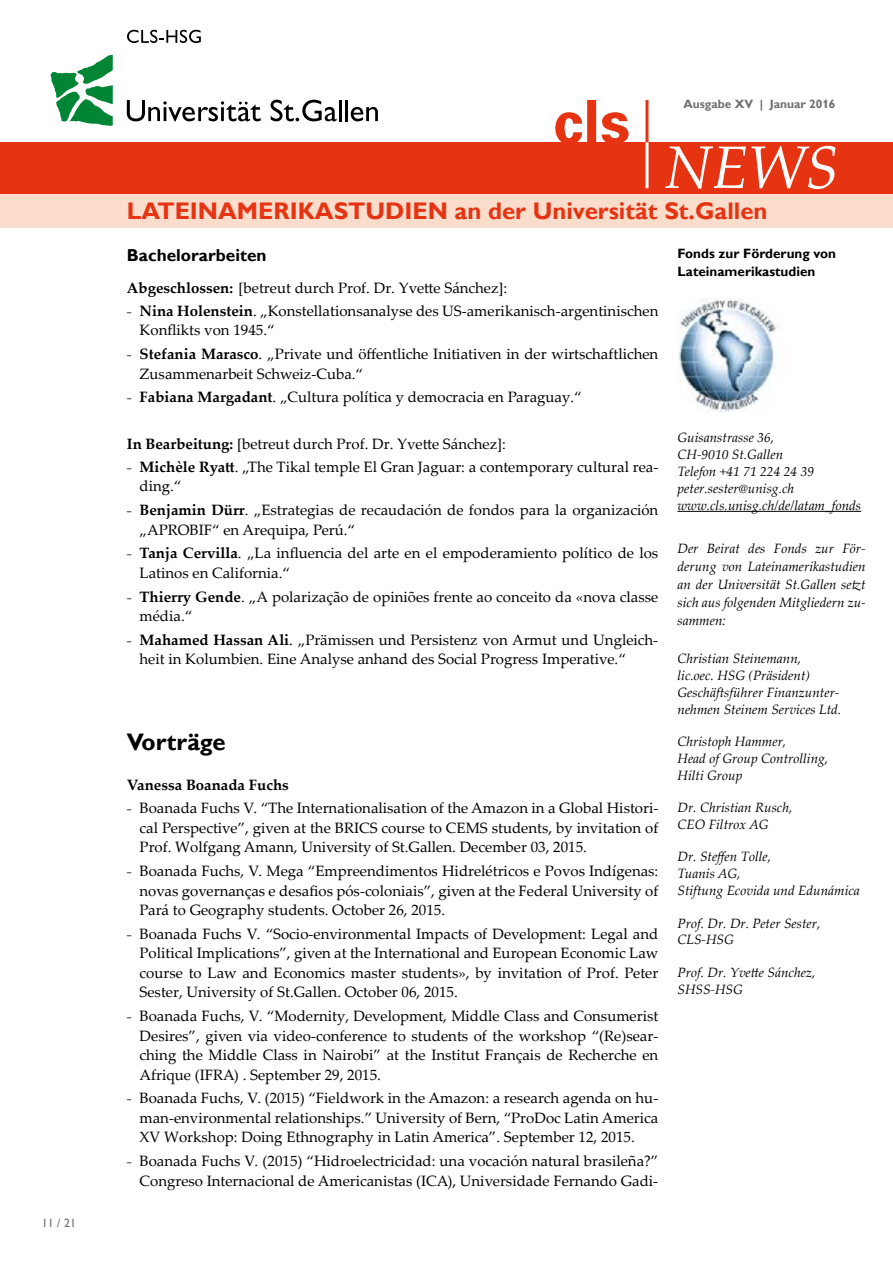
<style>
.page{position:relative;width:893px;height:1263px;background:#fff}
.page>*{position:absolute;margin:0;border:0;box-sizing:border-box;transform-origin:0 0}
.t1{font:700 24px "Gill Alt One";color:#e63312}
.t2{font:700 23.85px "Gill Alt One";color:#000}
.t3{font:700 17.25px "Gill Alt One";color:#000}
.t4{font:15px/19.5px "Palatino Linotype";color:#000}
.t5{font:700 15px "Palatino Linotype";color:#000}
.t6{font:italic 13.5px/17px "Palatino Linotype";color:#000}
.t7{font:700 13.5px/18px "Gill Alt One";color:#000}
.t8{font:700 12px "Gill Alt One";color:#706f6f}
.t9{font:12px "Gill Sans";color:#706f6f}
.s1{font-weight:700}
</style>
<div class="page">
<hr style="left:677px;top:511px;width:184px;height:1px;background:#000">
<img style="left:677px;top:299px;width:102px;height:113px">
<div style="left:0;top:194px;width:893px;height:33px;background:#fcddcc"></div>
<div style="left:0;top:142px;width:893px;height:52px;background:#e63312"></div>
<svg style="left:555px;top:100px;width:74px;height:42px"></svg>
<svg style="left:665px;top:146px;width:171px;height:43px"></svg>
<hr style="left:645px;top:100px;width:3px;height:88px;background:#fff">
<hr style="left:645px;top:100px;width:3px;height:42px;background:#e63312">
<svg style="left:51px;top:55px;width:62px;height:71px"></svg>
<svg style="left:127px;top:100px;width:134px;height:21px"></svg>
<svg style="left:271px;top:100px;width:66px;height:21px"></svg>
<hr style="left:339px;top:100px;width:3px;height:21px;background:#000">
<hr style="left:345px;top:100px;width:3px;height:21px;background:#000">
<svg style="left:351px;top:107px;width:27px;height:14px"></svg>
<svg style="left:127px;top:30px;width:74px;height:13px"></svg>
<p class="t9" style="left:42px;top:1216px;width:36px">11 / 21</p>
<p class="t8" style="left:683px;top:97px;width:154px">Ausgabe XV | Januar 2016</p>
<h1 class="t1" style="left:127px;top:197px;width:642px">LATEINAMERIKASTUDIEN an der Universität St.Gallen</h1>
<p class="t3" style="left:127px;top:245px;width:141px">Bachelorarbeiten</p>
<p class="t4" style="left:127px;top:276px;width:533px;line-height:23px"><span class="s1">Abgeschlossen:</span> [betreut durch Prof. Dr. Yvette Sánchez]:<br>₋ <span class="s1">Nina Holenstein</span>. „Konstellationsanalyse des US-amerikanisch-argentinischen</p>
<p class="t4" style="left:127px;top:318px;width:533px;line-height:23.7px;text-indent:13px">Konflikts von 1945.“<br>₋ <span class="s1">Stefania Marasco</span>. „Private und öffentliche Initiativen in der wirtschaftlichen</p>
<p class="t4" style="left:127px;top:361px;width:456px;line-height:23.7px;text-indent:13px">Zusammenarbeit Schweiz-Cuba.“<br>₋ <span class="s1">Fabiana Margadant</span>. „Cultura política y democracia en Paraguay.“</p>
<p class="t4" style="left:127px;top:432px;width:533px;line-height:23px"><span class="s1">In Bearbeitung:</span> [betreut durch Prof. Dr. Yvette Sánchez]:<br>₋ <span class="s1">Michèle Ryatt</span>. „The Tikal temple El Gran Jaguar: a contemporary cultural rea-</p>
<p class="t4" style="left:127px;top:474px;width:533px;line-height:23.7px;text-indent:13px">ding.“<br>₋ <span class="s1">Benjamin Dürr</span>. „Estrategias de recaudación de fondos para la organización</p>
<p class="t4" style="left:127px;top:517px;width:533px;line-height:23.7px;text-indent:13px">„APROBIF“ en Arequipa, Perú.“<br>₋ <span class="s1">Tanja Cervilla</span>. „La influencia del arte en el empoderamiento político de los</p>
<p class="t4" style="left:127px;top:560px;width:533px;line-height:23.7px;text-indent:13px">Latinos en California.“<br>₋ <span class="s1">Thierry Gende</span>. „A polarização de opiniões frente ao conceito da «nova classe</p>
<p class="t4" style="left:127px;top:604px;width:533px;line-height:23.7px;text-indent:13px">média.“<br>₋ <span class="s1">Mahamed Hassan Ali</span>. „Prämissen und Persistenz von Armut und Ungleich-</p>
<p class="t4" style="left:140px;top:649px;width:488px">heit in Kolumbien. Eine Analyse anhand des Social Progress Imperative.“</p>
<h2 class="t2" style="left:127px;top:728px;width:100px">Vorträge</h2>
<p class="t5" style="left:127px;top:775px;width:164px">Vanessa Boanada Fuchs</p>
<p class="t4" style="left:140px;top:798px;width:520px;text-align:justify;text-indent:-13px">₋ Boanada Fuchs V. “The Internationalisation of the Amazon in a Global Histori&shy;cal Perspective”, given at the BRICS course to CEMS students, by invitation of Prof. Wolfgang Amann, University of St.Gallen. December 03, 2015.</p>
<p class="t4" style="left:140px;top:861px;width:520px;text-align:justify;text-indent:-13px">₋ Boanada Fuchs, V. Mega “Empreendimentos Hidrelétricos e Povos Indígenas: novas governanças e desafios pós-coloniais”, given at the Federal University of Pará to Geography students. October 26, 2015.</p>
<p class="t4" style="left:140px;top:923px;width:520px;text-align:justify;text-indent:-13px">₋ Boanada Fuchs V. “Socio-environmental Impacts of Development: Legal and Political Implications”, given at the International and European Economic Law course to Law and Economics master students», by invitation of Prof. Peter Sester, University of St.Gallen. October 06, 2015.</p>
<p class="t4" style="left:140px;top:1006px;width:520px;text-align:justify;text-indent:-13px">₋ Boanada Fuchs, V. “Modernity, Development, Middle Class and Consumerist Desires”, given via video-conference to students of the workshop “(Re)sear&shy;ching the Middle Class in Nairobi” at the Institut Français de Recherche en Afrique (IFRA) . September 29, 2015.</p>
<p class="t4" style="left:140px;top:1088px;width:520px;text-align:justify;text-indent:-13px">₋ Boanada Fuchs, V. (2015) “Fieldwork in the Amazon: a research agenda on hu&shy;man-environmental relationships.” University of Bern, “ProDoc Latin America XV Workshop: Doing Ethnography in Latin America”. September 12, 2015.</p>
<p class="t4" style="left:127px;top:1151px;width:533px;text-align:right">₋ Boanada Fuchs V. (2015) “Hidroelectricidad: una vocación natural brasileña?”<br>Congreso Internacional de Americanistas (ICA), Universidade Fernando Gadi-</p>
<p class="t7" style="left:677px;top:244px;width:160px">Fonds zur Förderung von<br>Lateinamerikastudien</p>
<p class="t6" style="left:677px;top:429px;width:185px">Guisanstrasse 36,<br>CH-9010 St.Gallen<br>Telefon +41 71 224 24 39 peter.sester@unisg.ch www.cls.unisg.ch/de/latam_fonds</p>
<p class="t6" style="left:677px;top:539px;width:190px;line-height:18px;text-align:justify">Der Beirat des Fonds zur För&shy;derung von Lateinamerikastudien an der Universität St.Gallen setzt sich aus folgenden Mitgliedern zu&shy;sammen:</p>
<p class="t6" style="left:677px;top:649px;width:165px">Christian Steinemann,<br>lic.oec. HSG (Präsident)<br>Geschäftsführer Finanzunter&shy;nehmen Steinem Services Ltd.</p>
<p class="t6" style="left:677px;top:732px;width:152px">Christoph Hammer,<br>Head of Group Controlling,<br>Hilti Group</p>
<p class="t6" style="left:677px;top:799px;width:117px">Dr. Christian Rusch,<br>CEO Filtrox AG</p>
<p class="t6" style="left:677px;top:848px;width:184px">Dr. Steffen Tolle,<br>Tuanis AG,<br>Stiftung Ecovida und Edunámica</p>
<p class="t6" style="left:677px;top:914px;width:144px">Prof. Dr. Dr. Peter Sester,<br>CLS-HSG</p>
<p class="t6" style="left:677px;top:963px;width:139px">Prof. Dr. Yvette Sánchez,<br>SHSS-HSG</p>
</div>
